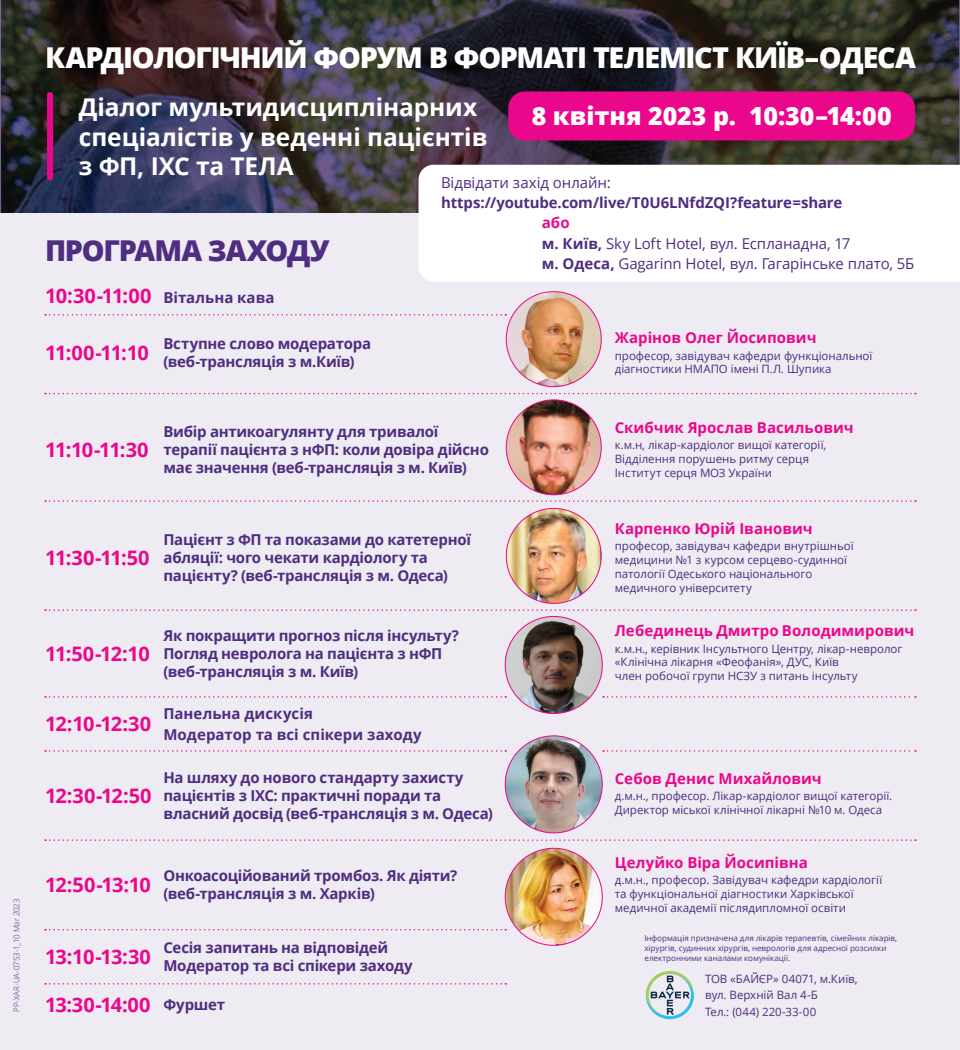
<style>
.page{position:relative;width:960px;height:1050px;background:#eeebf2}
.page>*{position:absolute;margin:0;border:0;box-sizing:border-box;transform-origin:0 0}
.t1{font:800 28.75px "Open Sans";letter-spacing:-.045em;color:#fff}
.t2{font:800 28.75px "Open Sans";letter-spacing:-.04em;color:#4f2d80}
.t3{font:800 25px "Open Sans";color:#fff}
.t4{font:700 24.5px/29.4px "Open Sans";letter-spacing:-.005em;color:#fff}
.t5{font:700 20px "Open Sans";letter-spacing:-.03em;color:#eb078c}
.t6{font:700 15px/18px "Open Sans";letter-spacing:-.015em;color:#4f2d80}
.t7{font:700 15px "Open Sans";letter-spacing:.005em;color:#eb078c}
.t8{font:15px/20.3px "Open Sans";letter-spacing:-.01em;color:#4f2d80}
.t9{font:700 15px/20.5px "Open Sans";letter-spacing:.005em;color:#4f2d80}
.t10{font:11.5px/13.8px "Open Sans";letter-spacing:-.005em;color:#4f2d80}
.t11{font:8px/9.6px "Open Sans";color:#4f2d80}
.t12{font:300 8px "Open Sans";letter-spacing:-.015em;color:#4f2d80}
.s1{font-weight:700}
</style>
<div class="page">
<svg style="left:0;top:0;width:960px;height:212px;background:#343037"></svg>
<div style="left:508px;top:91px;width:407px;height:49px;background:#eb078c;border-radius:17px"></div>
<div style="left:47px;top:95px;width:6px;height:83px;background:#eb078c"></div>
<img style="left:506px;top:292px;width:95px;height:95px;border-radius:47px">
<img style="left:506px;top:400px;width:95px;height:95px;border-radius:47px">
<img style="left:506px;top:508px;width:95px;height:95px;border-radius:47px">
<img style="left:505px;top:616px;width:97px;height:98px;border-radius:49px">
<img style="left:505px;top:736px;width:97px;height:97px;border-radius:49px">
<img style="left:505px;top:848px;width:97px;height:97px;border-radius:49px">
<div style="left:418px;top:165px;width:542px;height:116px;background:#fff"></div>
<svg style="left:45px;top:314px;width:461px;height:2px"></svg>
<svg style="left:45px;top:393px;width:871px;height:1px"></svg>
<svg style="left:45px;top:500px;width:871px;height:2px"></svg>
<svg style="left:45px;top:609px;width:871px;height:2px"></svg>
<svg style="left:45px;top:696px;width:461px;height:2px"></svg>
<svg style="left:45px;top:750px;width:461px;height:2px"></svg>
<svg style="left:603px;top:750px;width:313px;height:2px"></svg>
<svg style="left:603px;top:696px;width:313px;height:2px"></svg>
<svg style="left:45px;top:839px;width:871px;height:2px"></svg>
<svg style="left:45px;top:929px;width:461px;height:1px"></svg>
<svg style="left:45px;top:983px;width:461px;height:2px"></svg>
<svg style="left:646px;top:971px;width:48px;height:48px"></svg>
<p class="t12" style="left:11px;top:1012px;width:115px;rotate:-90deg">PP-XAR-UA-0753-1_10 Mar 2023</p>
<h1 class="t1" style="left:45px;top:36px;width:872px">КАРДІОЛОГІЧНИЙ ФОРУМ В ФОРМАТІ ТЕЛЕМІСТ КИЇВ–ОДЕСА</h1>
<h3 class="t4" style="left:79px;top:92px;width:400px">Діалог мультидисциплінарних</h3>
<h2 class="t3" style="left:532px;top:97px;width:362px">8 квітня 2023 р. 10:30–14:00</h2>
<h3 class="t4" style="left:79px;top:121px;width:410px">спеціалістів у веденні пацієнтів з ФП, ІХС та ТЕЛА</h3>
<h3 class="t8" style="left:441px;top:172px;width:171px">Відвідати захід онлайн:</h3>
<h3 class="t6" style="left:441px;top:193px;width:403px">https://youtube.com/live/T0U6LNfdZQI?feature=share</h3>
<h3 class="t8" style="left:542px;top:233px;width:374px"><span class="s1">м. Київ,</span> Sky Loft Hotel, вул. Еспланадна, 17<br><span class="s1">м. Одеса,</span> Gagarinn Hotel, вул. Гагарінське плато, 5Б</h3>
<h3 class="t7" style="left:542px;top:212px;width:29px">або</h3>
<h1 class="t2" style="left:45px;top:228px;width:286px">ПРОГРАМА ЗАХОДУ</h1>
<h3 class="t5" style="left:45px;top:282px;width:108px">10:30-11:00</h3>
<h3 class="t6" style="left:164px;top:288px;width:113px">Вітальна кава</h3>
<h3 class="t5" style="left:45px;top:339px;width:105px">11:00-11:10</h3>
<h3 class="t6" style="left:164px;top:335px;width:209px">Вступне слово модератора (веб-трансляція з м.Київ)</h3>
<h3 class="t5" style="left:45px;top:436px;width:105px">11:10-11:30</h3>
<h3 class="t6" style="left:164px;top:422px;width:327px">Вибір антикоагулянту для тривалої терапії пацієнта з нФП: коли довіра дійсно має значення (веб-трансляція з м. Київ)</h3>
<h3 class="t5" style="left:45px;top:543px;width:106px">11:30-11:50</h3>
<h3 class="t6" style="left:164px;top:530px;width:309px">Пацієнт з ФП та показами до катетерної абляції: чого чекати кардіологу та пацієнту? (веб-трансляція з м. Одеса)</h3>
<h3 class="t5" style="left:45px;top:640px;width:106px">11:50-12:10</h3>
<h3 class="t5" style="left:45px;top:710px;width:108px">12:10-12:30</h3>
<h3 class="t5" style="left:45px;top:782px;width:108px">12:30-12:50</h3>
<h3 class="t6" style="left:164px;top:626px;width:297px">Як покращити прогноз після інсульту?<br>Погляд невролога на пацієнта з нФП (веб-трансляція з м. Київ)</h3>
<h3 class="t9" style="left:164px;top:703px;width:260px">Панельна дискусія<br>Модератор та всі спікери заходу</h3>
<h3 class="t6" style="left:164px;top:768px;width:331px">На шляху до нового стандарту захисту пацієнтів з ІХС: практичні поради та власний досвід (веб-трансляція з м. Одеса)</h3>
<h3 class="t5" style="left:45px;top:871px;width:107px">12:50-13:10</h3>
<h3 class="t5" style="left:45px;top:943px;width:108px">13:10-13:30</h3>
<h3 class="t5" style="left:45px;top:990px;width:107px">13:30-14:00</h3>
<h3 class="t6" style="left:164px;top:866px;width:295px">Онкоасоційований тромбоз. Як діяти? (веб-трансляція з м. Харків)</h3>
<h3 class="t6" style="left:164px;top:938px;width:251px">Сесія запитань на відповідей<br>Модератор та всі спікери заходу</h3>
<h3 class="t6" style="left:164px;top:995px;width:63px">Фуршет</h3>
<h3 class="t7" style="left:615px;top:327px;width:203px">Жарінов Олег Йосипович</h3>
<p class="t10" style="left:615px;top:348px;width:259px">професор, завідувач кафедри функціональної діагностики НМАПО імені П.Л. Шупика</p>
<h3 class="t7" style="left:615px;top:417px;width:240px">Скибчик Ярослав Васильович</h3>
<p class="t10" style="left:615px;top:438px;width:213px">к.м.н, лікар-кардіолог вищої категорії,<br>Відділення порушень ритму серця<br>Інститут серця МОЗ України</p>
<h3 class="t7" style="left:615px;top:518px;width:199px">Карпенко Юрій Іванович</h3>
<p class="t10" style="left:615px;top:539px;width:240px">професор, завідувач кафедри внутрішньої медицини №1 з курсом серцево-судинної патології Одеського національного медичного університету</p>
<h3 class="t7" style="left:615px;top:620px;width:301px">Лебединець Дмитро Володимирович</h3>
<p class="t10" style="left:615px;top:641px;width:289px">к.м.н., керівник Інсультного Центру, лікар-невролог «Клінічна лікарня «Феофанія», ДУС, Київ<br>член робочої групи НСЗУ з питань інсульту</p>
<h3 class="t7" style="left:615px;top:768px;width:208px">Себов Денис Михайлович</h3>
<p class="t10" style="left:615px;top:789px;width:279px">д.м.н., професор. Лікар-кардіолог вищої категорії.<br>Директор міської клінічної лікарні №10 м. Одеса</p>
<h3 class="t7" style="left:615px;top:852px;width:194px">Целуйко Віра Йосипівна</h3>
<p class="t10" style="left:615px;top:873px;width:269px">д.м.н., професор. Завідувач кафедри кардіології та функціональної діагностики Харківської медичної академії післядипломної освіти</p>
<p class="t11" style="left:644px;top:934px;width:254px">Інформація призначена для лікарів терапевтів, сімейних лікарів, хірургів, судинних хірургів, неврологів для адресної розсилки електронними каналами комунікації.</p>
<p class="t10" style="left:705px;top:971px;width:154px;line-height:16.3px">ТОВ «БАЙЄР» 04071, м.Київ, вул. Верхній Вал 4-Б<br>Тел.: (044) 220-33-00</p>
</div>
